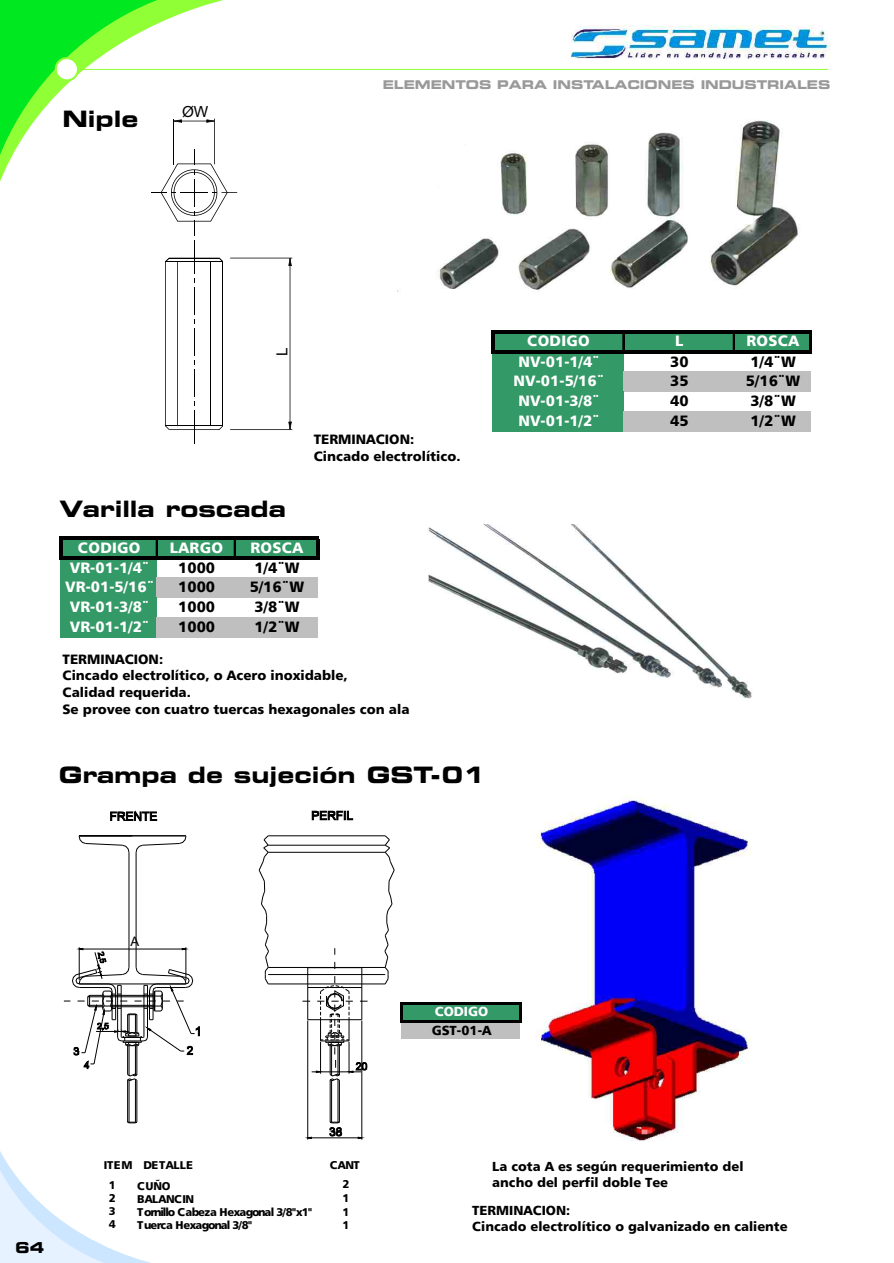
<style>
.page{position:relative;width:894px;height:1263px;background:#fff}
.page>*{position:absolute;margin:0;border:0;box-sizing:border-box;transform-origin:0 0}
.t1{font:22.5px "Square 721 Bd Ex BT";color:#000}
.t2{font:15.3px "Arial";color:#000}
.t3{font:15px "Humnst 777 Blk BT";letter-spacing:.02em;color:#fff}
.t4{font:15px "Humnst 777 Blk BT";letter-spacing:.005em;color:#000}
.t5{font:15px "Square 721 Bd Ex BT";color:#000}
.t6{font:13.5px/16.6px "Humnst 777 Blk BT";color:#000}
.t7{font:13.2px/16.2px "Humnst 777 Blk BT";color:#000}
.t8{font:13.2px "Humnst 777 Blk BT";color:#fff}
.t9{font:13.2px "Arial";color:#000}
.t10{font:12px "Square 721 Bd Ex BT";color:#999}
.t11{font:11.25px/13px "Humnst 777 Blk BT";letter-spacing:-.04em;color:#000;text-align:justify}
.t12{font:11.25px "Humnst 777 Blk BT";letter-spacing:.005em;color:#000}
</style>
<div class="page">
<svg style="left:0;top:1081px;width:360px;height:182px"></svg>
<svg style="left:0;top:0;width:398px;height:281px"></svg>
<img style="left:398px;top:68px;width:431px;height:297px">
<hr style="left:72px;top:69px;width:756px;height:1px;background:#91ff36">
<div style="left:55px;top:57px;width:24px;height:24px;background:#fff;border:2px solid #91ff36;border-radius:50%"></div>
<img style="left:428px;top:524px;width:324px;height:175px">
<hr style="left:194px;top:410px;width:1px;height:34px;background:#000">
<svg style="left:194px;top:278px;width:1px;height:128px"></svg>
<hr style="left:194px;top:240px;width:1px;height:33px;background:#000">
<hr style="left:177px;top:262px;width:1px;height:164px;background:#000">
<hr style="left:210px;top:262px;width:1px;height:164px;background:#000">
<hr style="left:165px;top:262px;width:1px;height:164px;background:#000">
<hr style="left:222px;top:262px;width:1px;height:164px;background:#000">
<hr style="left:166px;top:426px;width:57px;height:1px;background:#000">
<hr style="left:169px;top:429px;width:50px;height:1px;background:#000">
<svg style="left:218px;top:426px;width:5px;height:4px"></svg>
<hr style="left:166px;top:261px;width:57px;height:1px;background:#000">
<svg style="left:165px;top:258px;width:4px;height:4px"></svg>
<hr style="left:169px;top:258px;width:50px;height:1px;background:#000">
<svg style="left:219px;top:258px;width:4px;height:3px"></svg>
<svg style="left:151px;top:150px;width:86px;height:86px"></svg>
<hr style="left:230px;top:258px;width:62px;height:1px;background:#000">
<hr style="left:230px;top:429px;width:62px;height:1px;background:#000">
<hr style="left:290px;top:266px;width:1px;height:156px;background:#000">
<svg style="left:288px;top:258px;width:4px;height:8px"></svg>
<svg style="left:288px;top:422px;width:4px;height:8px"></svg>
<hr style="left:174px;top:119px;width:1px;height:45px;background:#000">
<hr style="left:214px;top:119px;width:1px;height:45px;background:#000">
<svg style="left:174px;top:118px;width:41px;height:5px"></svg>
<div style="left:493px;top:332px;width:318px;height:20px;background:#396"></div>
<div style="left:493px;top:352px;width:131px;height:40px;background:#396"></div>
<div style="left:623px;top:371px;width:188px;height:21px;background:#bfbfbf"></div>
<div style="left:493px;top:391px;width:131px;height:41px;background:#396"></div>
<div style="left:623px;top:412px;width:188px;height:20px;background:#bfbfbf"></div>
<hr style="left:491px;top:331px;width:3px;height:23px;background:#000">
<svg style="left:623px;top:334px;width:1px;height:17px"></svg>
<svg style="left:733px;top:334px;width:2px;height:17px"></svg>
<hr style="left:809px;top:334px;width:3px;height:20px;background:#000">
<hr style="left:494px;top:331px;width:318px;height:3px;background:#000">
<hr style="left:494px;top:351px;width:318px;height:3px;background:#000">
<div style="left:61px;top:538px;width:257px;height:21px;background:#396"></div>
<div style="left:61px;top:558px;width:96px;height:40px;background:#396"></div>
<div style="left:157px;top:578px;width:161px;height:20px;background:#bfbfbf"></div>
<div style="left:61px;top:598px;width:96px;height:40px;background:#396"></div>
<div style="left:157px;top:618px;width:161px;height:20px;background:#bfbfbf"></div>
<hr style="left:59px;top:537px;width:3px;height:23px;background:#000">
<svg style="left:156px;top:540px;width:2px;height:17px"></svg>
<svg style="left:234px;top:540px;width:2px;height:17px"></svg>
<hr style="left:316px;top:540px;width:3px;height:20px;background:#000">
<hr style="left:62px;top:537px;width:257px;height:3px;background:#000">
<hr style="left:62px;top:557px;width:257px;height:3px;background:#000">
<hr style="left:330px;top:1080px;width:1px;height:42px;background:#000">
<hr style="left:331px;top:1081px;width:1px;height:42px;background:#000">
<hr style="left:338px;top:1079px;width:1px;height:44px;background:#000">
<hr style="left:339px;top:1080px;width:1px;height:42px;background:#000">
<hr style="left:127px;top:1080px;width:1px;height:42px;background:#000">
<hr style="left:129px;top:1081px;width:1px;height:42px;background:#000">
<hr style="left:135px;top:1079px;width:1px;height:44px;background:#000">
<hr style="left:137px;top:1080px;width:1px;height:42px;background:#000">
<svg style="left:127px;top:1122px;width:10px;height:2px"></svg>
<svg style="left:311px;top:811px;width:42px;height:9px"></svg>
<hr style="left:268px;top:845px;width:117px;height:1px;background:#000">
<hr style="left:268px;top:852px;width:117px;height:1px;background:#000">
<hr style="left:268px;top:836px;width:117px;height:1px;background:#000">
<hr style="left:268px;top:967px;width:117px;height:1px;background:#000">
<hr style="left:268px;top:974px;width:117px;height:1px;background:#000">
<hr style="left:268px;top:984px;width:117px;height:1px;background:#000">
<hr style="left:136px;top:852px;width:1px;height:115px;background:#000">
<hr style="left:129px;top:852px;width:1px;height:115px;background:#000">
<hr style="left:133px;top:836px;width:53px;height:1px;background:#000">
<hr style="left:79px;top:836px;width:54px;height:1px;background:#000">
<svg style="left:110px;top:811px;width:47px;height:11px"></svg>
<svg style="left:79px;top:836px;width:51px;height:17px"></svg>
<svg style="left:259px;top:835px;width:10px;height:150px"></svg>
<svg style="left:136px;top:836px;width:51px;height:17px"></svg>
<svg style="left:384px;top:835px;width:11px;height:150px"></svg>
<hr style="left:307px;top:1021px;width:1px;height:119px;background:#000">
<hr style="left:362px;top:1021px;width:1px;height:119px;background:#000">
<hr style="left:311px;top:1138px;width:47px;height:1px;background:#000">
<svg style="left:305px;top:1137px;width:7px;height:2px"></svg>
<svg style="left:325px;top:1122px;width:17px;height:15px"></svg>
<svg style="left:358px;top:1137px;width:6px;height:2px"></svg>
<hr style="left:79px;top:947px;width:1px;height:33px;background:#000">
<hr style="left:186px;top:947px;width:1px;height:33px;background:#000">
<svg style="left:64px;top:948px;width:136px;height:133px"></svg>
<svg style="left:303px;top:948px;width:65px;height:133px"></svg>
<img style="left:537px;top:796px;width:215px;height:345px">
<div style="left:401px;top:1004px;width:119px;height:18px;background:#396"></div>
<div style="left:401px;top:1021px;width:119px;height:17px;background:#bfbfbf"></div>
<hr style="left:400px;top:1002px;width:3px;height:21px;background:#000">
<svg style="left:519px;top:1005px;width:2px;height:15px"></svg>
<hr style="left:403px;top:1002px;width:118px;height:3px;background:#000">
<hr style="left:403px;top:1020px;width:118px;height:3px;background:#000">
<img style="left:572px;top:26px;width:258px;height:32px">
<h1 class="t1" style="left:63px;top:110px;width:77px">Niple</h1>
<p class="t2" style="left:182px;top:106px;width:28px">ØW</p>
<p class="t10" style="left:383px;top:80px;width:449px">ELEMENTOS PARA INSTALACIONES INDUSTRIALES</p>
<p class="t2" style="left:276px;top:356px;width:10px;rotate:-90deg">L</p>
<p class="t6" style="left:314px;top:432px;width:148px">TERMINACION:<br>Cincado electrolítico.</p>
<h1 class="t1" style="left:59px;top:500px;width:228px">Varilla roscada</h1>
<p class="t3" style="left:78px;top:541px;width:64px">CODIGO</p>
<p class="t3" style="left:170px;top:541px;width:55px">LARGO</p>
<p class="t3" style="left:250px;top:541px;width:54px">ROSCA</p>
<p class="t3" style="left:70px;top:562px;width:81px">VR-01-1/4¨</p>
<p class="t4" style="left:178px;top:562px;width:39px">1000</p>
<p class="t4" style="left:255px;top:562px;width:47px">1/4¨W</p>
<p class="t3" style="left:65px;top:581px;width:90px">VR-01-5/16¨</p>
<p class="t4" style="left:178px;top:581px;width:39px">1000</p>
<p class="t4" style="left:250px;top:581px;width:56px">5/16¨W</p>
<p class="t3" style="left:70px;top:601px;width:81px">VR-01-3/8¨</p>
<p class="t4" style="left:178px;top:601px;width:39px">1000</p>
<p class="t4" style="left:255px;top:601px;width:47px">3/8¨W</p>
<p class="t3" style="left:70px;top:621px;width:81px">VR-01-1/2¨</p>
<p class="t4" style="left:178px;top:621px;width:39px">1000</p>
<p class="t4" style="left:255px;top:621px;width:47px">1/2¨W</p>
<p class="t6" style="left:63px;top:652px;width:348px">TERMINACION:<br>Cincado electrolítico, o Acero inoxidable,<br>Calidad requerida.<br>Se provee con cuatro tuercas hexagonales con ala</p>
<h1 class="t1" style="left:59px;top:766px;width:428px">Grampa de sujeción GST-01</h1>
<p class="t3" style="left:527px;top:335px;width:64px">CODIGO</p>
<p class="t3" style="left:675px;top:335px;width:10px">L</p>
<p class="t3" style="left:746px;top:335px;width:54px">ROSCA</p>
<p class="t3" style="left:518px;top:356px;width:83px">NV-01-1/4¨</p>
<p class="t4" style="left:670px;top:356px;width:20px">30</p>
<p class="t4" style="left:751px;top:356px;width:47px">1/4¨W</p>
<p class="t3" style="left:514px;top:374px;width:92px">NV-01-5/16¨</p>
<p class="t4" style="left:670px;top:374px;width:20px">35</p>
<p class="t4" style="left:746px;top:374px;width:56px">5/16¨W</p>
<p class="t3" style="left:518px;top:394px;width:83px">NV-01-3/8¨</p>
<p class="t4" style="left:670px;top:394px;width:20px">40</p>
<p class="t4" style="left:751px;top:394px;width:47px">3/8¨W</p>
<p class="t3" style="left:518px;top:415px;width:83px">NV-01-1/2¨</p>
<p class="t4" style="left:670px;top:415px;width:20px">45</p>
<p class="t4" style="left:751px;top:415px;width:47px">1/2¨W</p>
<p class="t9" style="left:130px;top:936px;width:10px">A</p>
<p class="t5" style="left:15px;top:1242px;width:31px">64</p>
<p class="t12" style="left:104px;top:1161px;width:91px">ITEM DETALLE</p>
<p class="t11" style="left:330px;top:1160px;width:32px">CANT</p>
<p class="t11" style="left:109px;top:1179px;width:8px">1<br>2<br>3<br>4</p>
<p class="t11" style="left:137px;top:1180px;width:176px;text-align:left">CUÑO<br>BALANCIN<br>Tornillo Cabeza Hexagonal 3/8"x1"<br>Tuerca Hexagonal 3/8"</p>
<p class="t11" style="left:342px;top:1178px;width:8px;line-height:14.1px">2<br>1<br>1</p>
<p class="t11" style="left:342px;top:1219px;width:8px">1</p>
<p class="t8" style="left:435px;top:1006px;width:55px">CODIGO</p>
<p class="t7" style="left:432px;top:1023px;width:61px">GST-01-A</p>
<p class="t7" style="left:492px;top:1159px;width:253px">La cota A es según requerimiento del ancho del perfil doble Tee</p>
<p class="t7" style="left:472px;top:1203px;width:317px">TERMINACION:<br>Cincado electrolítico o galvanizado en caliente</p>
</div>
